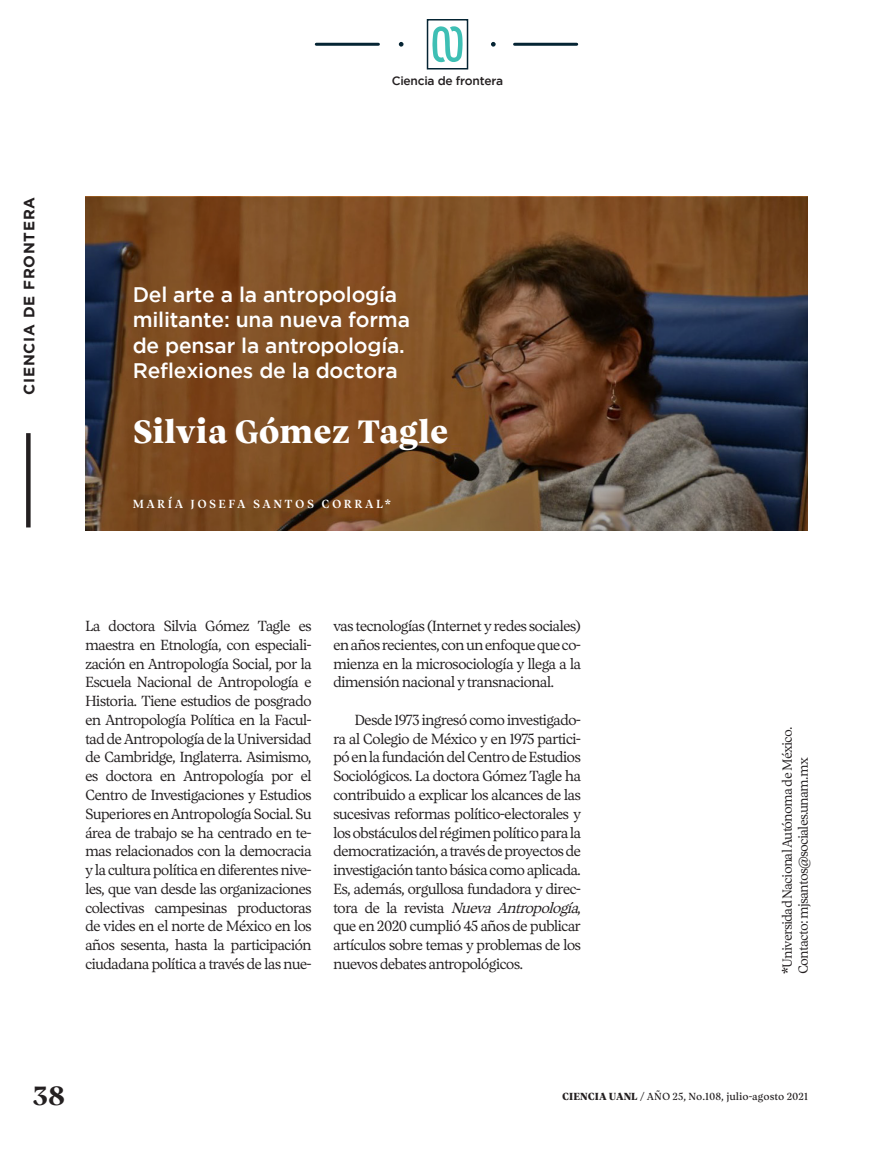
<style>
.page{position:relative;width:893px;height:1149px;background:#fff}
.page>*{position:absolute;margin:0;border:0;box-sizing:border-box;transform-origin:0 0}
.t1{font:800 33px "TRY Vesterbro";color:#fff}
.t2{font:700 27px "TRY Vesterbro";color:#231f20;scale:1.1 1}
.t3{font:500 21px/25.2px "Gotham";letter-spacing:-.01em;color:#fff}
.t4{font:300 15px/18.8px "TRY Vesterbro";letter-spacing:-.06em;color:#231f20;text-align:justify}
.t5{font:700 15px "Gotham";letter-spacing:.05em;color:#231f20}
.t6{font:300 13.5px "TRY Vesterbro";letter-spacing:-.06em;color:#231f20}
.t7{font:500 12px "TRY Vesterbro";letter-spacing:.2em;color:#fff}
.t8{font:500 12px "Gotham";letter-spacing:-.02em;color:#231f20}
.t9{font:10.5px "TRY Vesterbro";color:#231f20}
.s1{font-style:italic}
.s2{font-weight:800}
</style>
<div class="page">
<div style="left:26px;top:433px;width:5px;height:94px;background:#231f20"></div>
<hr style="left:515px;top:43px;width:62px;height:3px;background:#052433">
<hr style="left:316px;top:43px;width:62px;height:3px;background:#052433">
<svg style="left:491px;top:42px;width:5px;height:5px"></svg>
<svg style="left:399px;top:42px;width:4px;height:5px"></svg>
<svg style="left:432px;top:26px;width:31px;height:36px"></svg>
<div style="left:427px;top:19px;width:41px;height:50px;border:2px solid #052433"></div>
<svg style="left:85px;top:197px;width:723px;height:333px;background:#67462c"></svg>
<p class="t5" style="left:21px;top:394px;width:199px;rotate:-90deg">CIENCIA DE FRONTERA</p>
<p class="t8" style="left:392px;top:74px;width:113px">Ciencia de frontera</p>
<p class="t3" style="left:133px;top:281px;width:279px">Del arte a la antropología militante: una nueva forma de pensar la antropología.<br>Reflexiones de la doctora</p>
<p class="t1" style="left:133px;top:409px;width:317px">Silvia Gómez Tagle</p>
<p class="t7" style="left:133px;top:495px;width:260px">MARÍA JOSEFA SANTOS CORRAL*</p>
<p class="t4" style="left:85px;top:616px;width:228px">La doctora Silvia Gómez Tagle es maestra en Etnología, con especiali&shy;zación en Antropología Social, por la Escuela Nacional de Antropología e Historia. Tiene estudios de posgrado en Antropología Política en la Facul&shy;tad de Antropología de la Universidad de Cambridge, Inglaterra. Asimismo, es doctora en Antropología por el Centro de Investigaciones y Estudios Superiores en Antropología Social. Su área de trabajo se ha centrado en te&shy;mas relacionados con la democracia y la cultura política en diferentes nive&shy;les, que van desde las organizaciones colectivas campesinas productoras de vides en el norte de México en los años sesenta, hasta la participación ciudadana política a través de las nue-</p>
<p class="t4" style="left:333px;top:616px;width:250px">vas tecnologías (Internet y redes sociales) en años recientes, con un enfoque que co&shy;mienza en la microsociología y llega a la dimensión nacional y transnacional.</p>
<p class="t4" style="left:333px;top:710px;width:252px;text-align:left;text-indent:21px">Desde 1973 ingresó como investigado&shy;ra al Colegio de México y en 1975 partici&shy;pó en la fundación del Centro de Estudios Sociológicos. La doctora Gómez Tagle ha contribuido a explicar los alcances de las sucesivas reformas político-electorales y los obstáculos del régimen político para la democratización, a través de proyectos de investigación tanto básica como aplicada.<br>Es, además, orgullosa fundadora y direc&shy;t o r a d e l a r e v i s t a <span class="s1">NuevaAntropología</span>, que en 2020 cumplió 45 años de publicar artículos sobre temas y problemas de los nuevos debates antropológicos.</p>
<p class="t6" style="left:778px;top:973px;width:248px;rotate:-90deg">*Universidad Nacional Autónoma de México.</p>
<p class="t6" style="left:794px;top:973px;width:218px;rotate:-90deg">Contacto: mjsantos@sociales.unam.mx</p>
<h2 class="t2" style="left:33px;top:1076px;width:31px">38</h2>
<p class="t9" style="left:562px;top:1088px;width:247px"><span class="s2">CIENCIA UANL /</span> AÑO 25, No.108, julio-agosto 2021</p>
</div>
